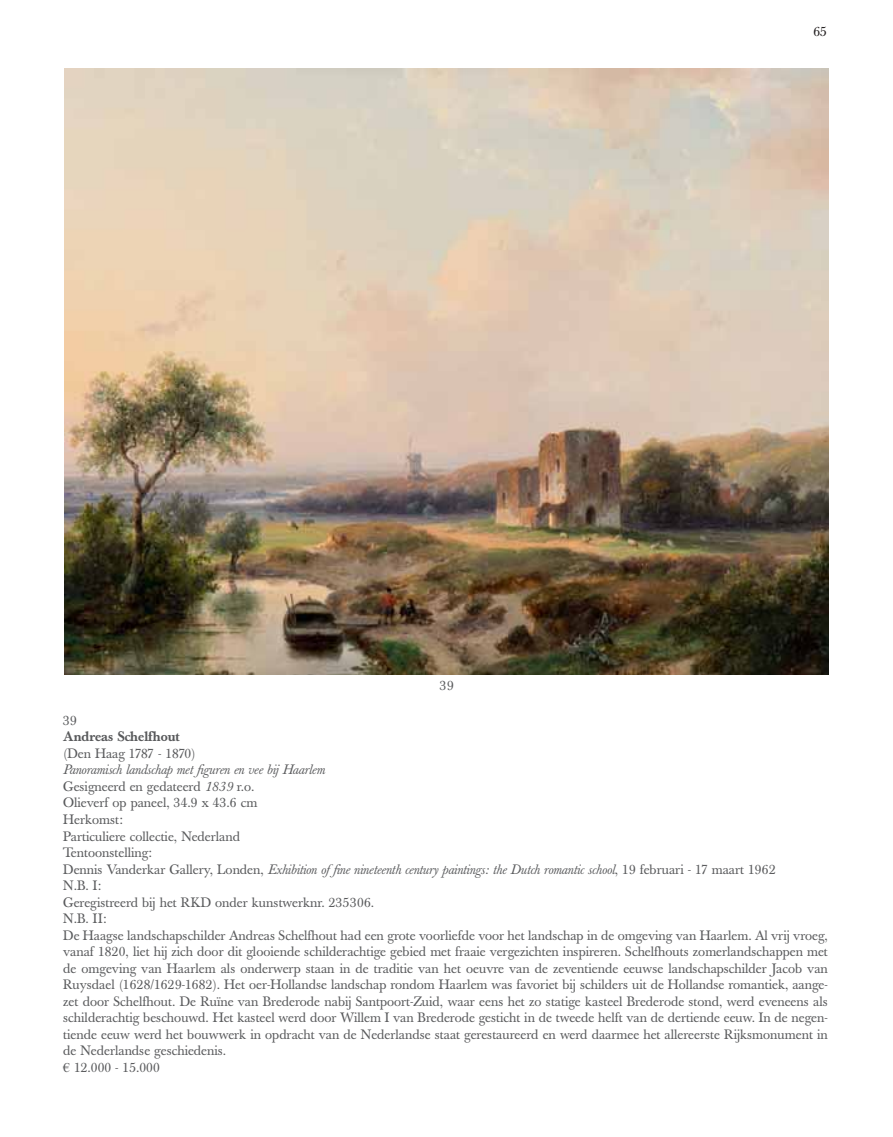
<style>
.page{position:relative;width:893px;height:1137px;background:#fff}
.page>*{position:absolute;margin:0;border:0;box-sizing:border-box;transform-origin:0 0}
.t1{font:13.47px/16.4px "Baskerville";color:#58595b}
.t2{font:500 13.47px "Baskerville";color:#58595b}
.t3{font:13.47px "Baskerville";color:#231f20}
.s1{font-style:italic}
.s2{font-family:"Times New Roman"}
</style>
<div class="page">
<img style="left:64px;top:69px;width:764px;height:605px">
<p class="t1" style="left:440px;top:678px;width:15px">39</p>
<p class="t3" style="left:813px;top:26px;width:15px">65</p>
<p class="t1" style="left:63px;top:713px;width:15px">39</p>
<p class="t2" style="left:63px;top:731px;width:118px">Andreas Schelfhout</p>
<p class="t1" style="left:63px;top:746px;width:134px">(Den Haag 1787 - 1870)</p>
<p class="t1" style="left:63px;top:763px;width:766px"><span class="s1">Panoramisch landschap met figuren en vee bij Haarlem<br></span>Gesigneerd en gedateerd <span class="s1">1839</span> r.o.<br>Olieverf op paneel, 34.9 x 43.6 cm<br>Herkomst:<br>Particuliere collectie, Nederland<br>Tentoonstelling:<br>Dennis Vanderkar Gallery, Londen, <span class="s1">Exhibition offine nineteenth century paintings: the Dutch romantic school</span>, 19 februari - 17 maart 1962<br>N.B. I:<br>Geregistreerd bij het RKD onder kunstwerknr. 235306.<br>N.B. II:<br>De Haagse landschapschilder Andreas Schelfhout had een grote voorliefde voor het landschap in de omgeving van Haarlem. Al vrij vroeg, vanaf 1820, liet hij zich door dit glooiende schilderachtige gebied met fraaie vergezichten inspireren. Schelfhouts zomerlandschappen met de omgeving van Haarlem als onderwerp staan in de traditie van het oeuvre van de zeventiende eeuwse landschapschilder Jacob van Ruysdael (1628/1629-1682). Het oer-Hollandse landschap rondom Haarlem was favoriet bij schilders uit de Hollandse romantiek, aange&shy;zet door Schelfhout. De Ruïne van Brederode nabij Santpoort-Zuid, waar eens het zo statige kasteel Brederode stond, werd eveneens als schilderachtig beschouwd. Het kasteel werd door Willem I van Brederode gesticht in de tweede helft van de dertiende eeuw. In de negen&shy;tiende eeuw werd het bouwwerk in opdracht van de Nederlandse staat gerestaureerd en werd daarmee het allereerste Rijksmonument in de Nederlandse geschiedenis.<br><span class="s2">€</span> 12.000 - 15.000</p>
</div>
